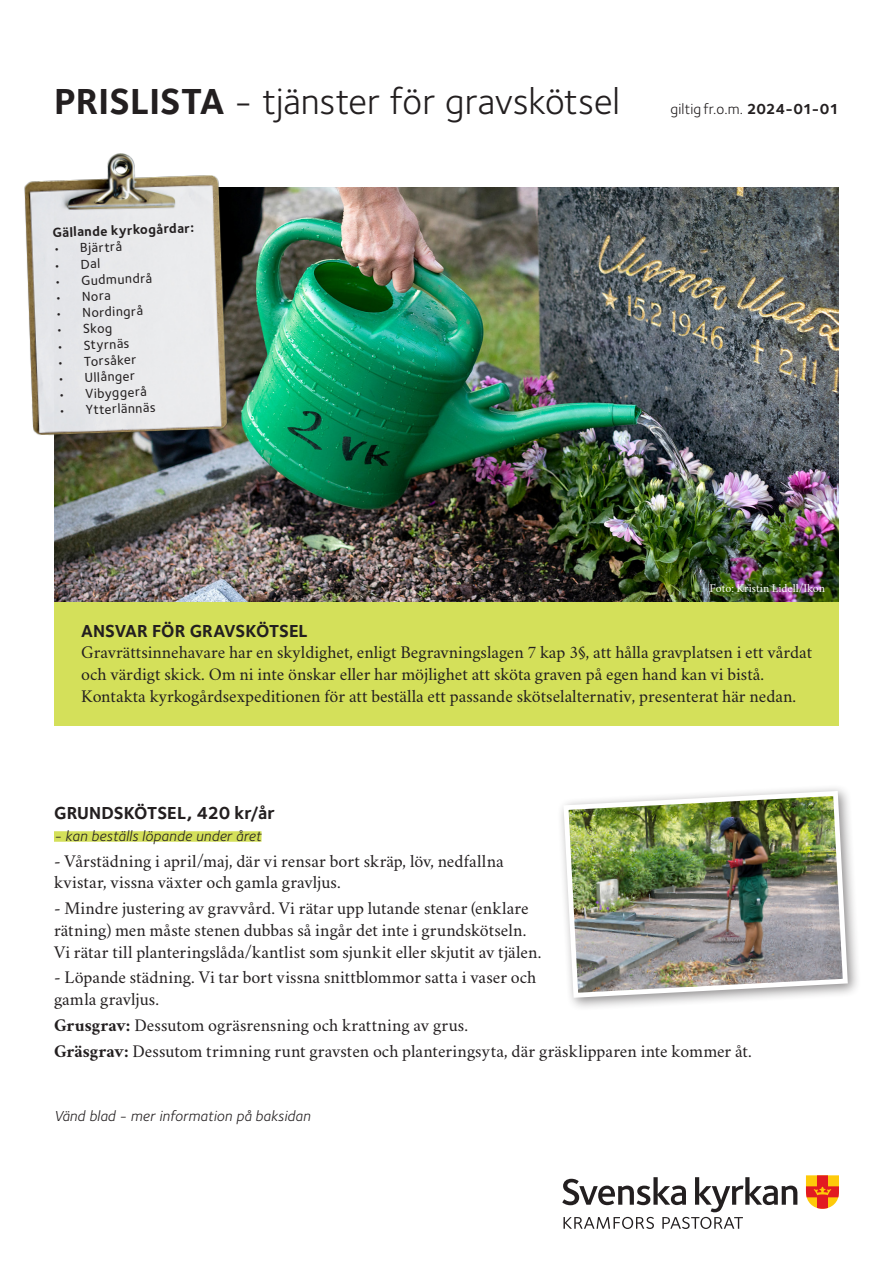
<style>
.page{position:relative;width:893px;height:1263px;background:#fff}
.page>*{position:absolute;margin:0;border:0;box-sizing:border-box;transform-origin:0 0}
.t1{font:37.5px "Foundry Sterling OT3";color:#231f20}
.t2{font:18px/21.6px "Crimson Svk 2.0";color:#231f20}
.t3{font:700 18px "Foundry Sterling OT3";color:#231f20}
.t4{font:italic 15px "Foundry Sterling OT3";letter-spacing:.01em;color:#231f20}
.t5{font:15px "Foundry Sterling OT3";letter-spacing:.01em;color:#231f20}
.t6{font:500 13.5px "Foundry Sterling OT3";color:#231f20}
.t7{font:700 13.5px "Foundry Sterling OT3";color:#231f20}
.t8{font:12px "Crimson Svk 2.0";color:#fff}
.s1{font-weight:700}
</style>
<div class="page">
<div style="left:54px;top:602px;width:785px;height:124px;background:#d4e05a"></div>
<img style="left:54px;top:187px;width:785px;height:415px">
<div style="left:54px;top:831px;width:207px;height:11px;background:#d4e05a"></div>
<svg style="left:806px;top:1175px;width:33px;height:34px"></svg>
<svg style="left:562px;top:1177px;width:235px;height:52px"></svg>
<img style="left:24px;top:153px;width:205px;height:284px">
<div style="left:557px;top:784px;width:305px;height:227px;background:#231f20;opacity:.5"></div>
<img style="left:561px;top:788px;width:289px;height:212px">
<p class="t1" style="left:54px;top:74px;width:568px"><span class="s1">PRISLISTA</span> - tjänster för gravskötsel</p>
<p class="t7" style="left:52px;top:222px;width:143px;rotate:-2deg">Gällande kyrkogårdar:</p>
<p class="t6" style="left:53px;top:239px;width:70px;rotate:-2deg">• Bjärtrå</p>
<p class="t6" style="left:53px;top:255px;width:48px;rotate:-2deg">• Dal</p>
<p class="t6" style="left:54px;top:271px;width:99px;rotate:-2deg">• Gudmundrå</p>
<p class="t6" style="left:55px;top:287px;width:58px;rotate:-2deg">• Nora</p>
<p class="t6" style="left:55px;top:303px;width:89px;rotate:-2deg">• Nordingrå</p>
<p class="t6" style="left:56px;top:320px;width:58px;rotate:-2deg">• Skog</p>
<p class="t6" style="left:56px;top:336px;width:74px;rotate:-2deg">• Styrnäs</p>
<p class="t6" style="left:57px;top:352px;width:81px;rotate:-2deg">• Torsåker</p>
<p class="t6" style="left:57px;top:368px;width:79px;rotate:-2deg">• Ullånger</p>
<p class="t6" style="left:58px;top:384px;width:90px;rotate:-2deg">• Vibyggerå</p>
<p class="t6" style="left:58px;top:401px;width:98px;rotate:-2deg">• Ytterlännäs</p>
<p class="t5" style="left:670px;top:98px;width:170px">giltig fr.o.m. <span class="s1">2024-01-01</span></p>
<p class="t8" style="left:710px;top:580px;width:117px">Foto: Kristin Lidell/Ikon</p>
<p class="t3" style="left:81px;top:616px;width:228px">ANSVAR FÖR GRAVSKÖTSEL</p>
<p class="t2" style="left:81px;top:641px;width:733px">Gravrättsinnehavare har en skyldighet, enligt Begravningslagen 7 kap 3§, att hålla gravplatsen i ett vårdat och värdigt skick. Om ni inte önskar eller har möjlighet att sköta graven på egen hand kan vi bistå.<br>Kontakta kyrkogårdsexpeditionen för att beställa ett passande skötselalternativ, presenterat här nedan.</p>
<p class="t3" style="left:54px;top:799px;width:222px">GRUNDSKÖTSEL, 420 kr/år</p>
<p class="t4" style="left:54px;top:825px;width:209px">- kan beställs löpande under året</p>
<p class="t2" style="left:54px;top:849px;width:451px">- Vårstädning i april/maj, där vi rensar bort skräp, löv, nedfallna kvistar, vissna växter och gamla gravljus.</p>
<p class="t2" style="left:54px;top:897px;width:489px">- Mindre justering av gravvård. Vi rätar upp lutande stenar (enklare rätning) men måste stenen dubbas så ingår det inte i grundskötseln.<br>Vi rätar till planteringslåda/kantlist som sjunkit eller skjutit av tjälen.</p>
<p class="t2" style="left:54px;top:966px;width:484px">- Löpande städning. Vi tar bort vissna snittblommor satta i vaser och gamla gravljus.</p>
<p class="t2" style="left:54px;top:1013px;width:416px"><span class="s1">Grusgrav:</span> Dessutom ogräsrensning och krattning av grus.</p>
<p class="t2" style="left:54px;top:1039px;width:699px"><span class="s1">Gräsgrav:</span> Dessutom trimning runt gravsten och planteringsyta, där gräsklipparen inte kommer åt.</p>
<p class="t4" style="left:54px;top:1105px;width:258px">Vänd blad - mer information på baksidan</p>
</div>
